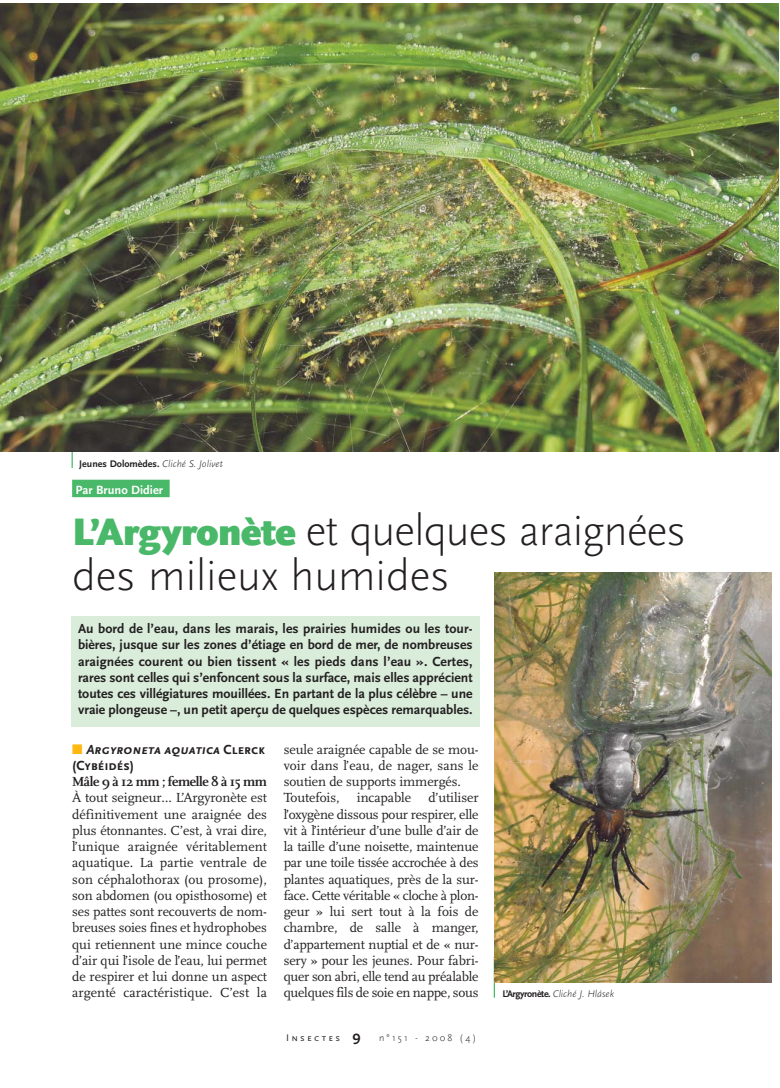
<style>
.page{position:relative;width:780px;height:1088px;background:#fff}
.page>*{position:absolute;margin:0;border:0;box-sizing:border-box;transform-origin:0 0}
.t1{font:300 45px/45px "Scala Sans";letter-spacing:-.015em;color:#231f20}
.t2{font:13.75px/16.2px "Scala";letter-spacing:-.005em;color:#231f20;text-align:justify}
.t3{font:700 13.75px/16.2px "Scala Sans";color:#231f20;text-align:justify}
.t4{font:italic 700 13.75px/16.2px "Scala Sans Caps";letter-spacing:-.005em;color:#231f20}
.t5{font:700 13.75px "Scala";letter-spacing:-.025em;color:#231f20}
.t6{font:700 12.5px "Scala Sans";color:#fff}
.t7{font:700 10px "Scala Sans";color:#231f20}
.t8{font:italic 300 10px "Scala Sans";color:#231f20}
.t9{font:300 10px "Scala Sans";letter-spacing:.22em;color:#231f20}
.s1{font-weight:300;font-style:italic}
.s2{color:#49b869}
.s3{font-weight:900;font-size:40px;color:#49b869}
.s4{color:#fdb912}
.s5{font-style:normal}
.s6{font-family:"Scala Sans Caps";font-weight:400}
.s7{font-weight:700;font-size:15px}
.s8{font-weight:700;font-style:normal}
</style>
<div class="page">
<svg style="left:72px;top:452px;width:1px;height:16px"></svg>
<hr style="left:493px;top:957px;width:2px;height:41px;background:#49b869">
<img style="left:0;top:3px;width:778px;height:449px">
<div style="left:71px;top:615px;width:409px;height:111px;background:#daeddb"></div>
<div style="left:72px;top:480px;width:98px;height:17px;background:#49b869"></div>
<img style="left:494px;top:573px;width:277px;height:409px">
<p class="t7" style="left:79px;top:459px;width:145px">Jeunes Dolomèdes. <span class="s1">Cliché S. Jolivet</span></p>
<p class="t6" style="left:76px;top:484px;width:95px">Par Bruno Didier <span class="s2">.</span></p>
<h1 class="t1" style="left:72px;top:512px;width:615px"><span class="s3">L’Argyronète</span> et quelques araignées des milieux humides</h1>
<p class="t3" style="left:78px;top:621px;width:396px">Au bord de l’eau, dans les marais, les prairies humides ou les tour&shy;bières, jusque sur les zones d’étiage en bord de mer, de nombreuses araignées courent ou bien tissent « les pieds dans l’eau ». Certes, rares sont celles qui s’enfoncent sous la surface, mais elles apprécient toutes ces villégiatures mouillées. En partant de la plus célèbre – une vraie plongeuse –, un petit aperçu de quelques espèces remarquables.</p>
<p class="t2" style="left:284px;top:742px;width:196px;text-align:left">seule araignée capable de se mou&shy;voir dans l’eau, de nager, sans le soutien de supports immergés.<br>Toutefois,</p>
<p class="t4" style="left:72px;top:740px;width:195px"><span class="s4">■</span> Argyroneta aquatica <span class="s5">Clerck (Cybéidés)</span></p>
<p class="t5" style="left:72px;top:776px;width:196px">Mâle 9 à 12 mm ; femelle 8 à 15 mm</p>
<p class="t2" style="left:72px;top:791px;width:196px">À tout seigneur… L’Argyronète est définitivement une araignée des plus étonnantes. C’est, à vrai dire, l’unique araignée véritablement aquatique. La partie ventrale de son céphalothorax (ou prosome), son abdomen (ou opisthosome) et ses pattes sont recouverts de nom&shy;breuses soies fines et hydrophobes qui retiennent une mince couche d’air qui l’isole de l’eau, lui permet de respirer et lui donne un aspect argenté caractéristique. C’est la</p>
<p class="t2" style="left:284px;top:791px;width:196px;text-indent:145px">d’utiliser l’oxygène dissous pour respirer, elle vit à l’intérieur d’une bulle d’air de la taille d’une noisette, maintenue par une toile tissée accrochée à des plantes aquatiques, près de la sur&shy;face. Cette véritable « cloche à plon&shy;geur » lui sert tout à la fois de chambre, de salle à manger, d’appartement nuptial et de « nur&shy;sery » pour les jeunes. Pour fabri&shy;quer son abri, elle tend au préalable quelques fils de soie en nappe, sous</p>
<p class="t2" style="left:357px;top:791px;width:56px">incapable</p>
<p class="t9" style="left:286px;top:1033px;width:192px"><span class="s6">Insectes</span> <span class="s7">9</span> n°151 - 2008 (4)</p>
<p class="t8" style="left:502px;top:989px;width:113px"><span class="s8">L’Argyronète.</span> Cliché J. Hlásek</p>
</div>
